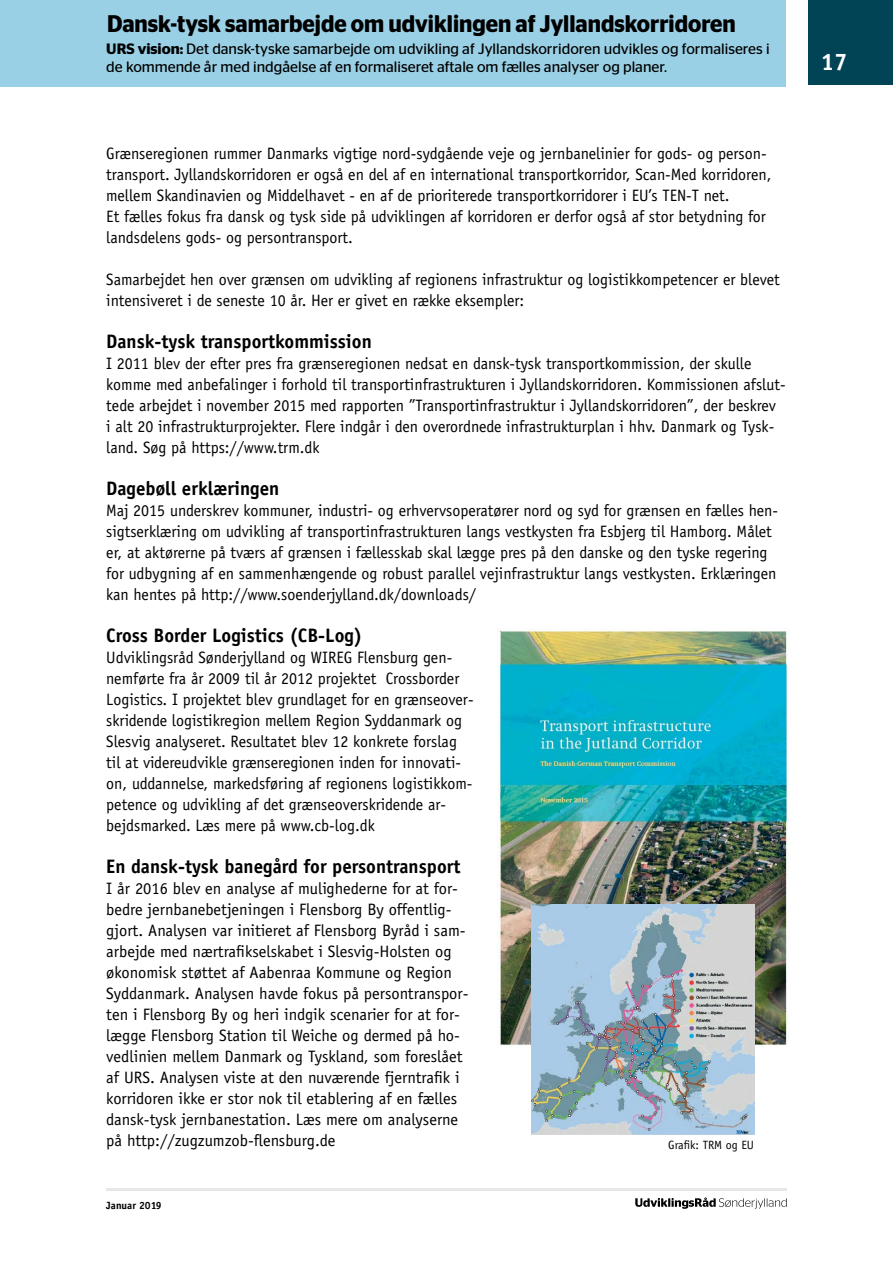
<style>
.page{position:relative;width:893px;height:1263px;background:#fff}
.page>*{position:absolute;margin:0;border:0;box-sizing:border-box;transform-origin:0 0}
.t1{font:600 24px "Stag Sans";color:#000;scale:.92 1}
.t2{font:700 24px "Officina Sans";color:#fff}
.t3{font:700 19.5px "Officina Sans";color:#000}
.t4{font:16.5px/21px "Officina Sans";color:#000}
.t5{font:15px/18px "Stag Sans";color:#000}
.t6{font:12px "Officina Sans";color:#000}
.t7{font:700 10.5px "Officina Sans";color:#000}
.s1{font-weight:600}
</style>
<div class="page">
<div style="left:808px;top:0;width:85px;height:85px;background:#004456"></div>
<svg style="left:635px;top:1197px;width:152px;height:12px"></svg>
<hr style="left:106px;top:1188px;width:681px;height:3px;background:#e6e7e8">
<div style="left:0;top:0;width:786px;height:86px;background:#9ad0e5"></div>
<img style="left:497px;top:629px;width:291px;height:419px">
<img style="left:531px;top:905px;width:223px;height:229px">
<h1 class="t1" style="left:107px;top:10px;width:685px">Dansk-tysk samarbejde om udviklingen af Jyllandskorridoren</h1>
<p class="t5" style="left:106px;top:40px;width:665px"><span class="s1">URS vision:</span> Det dansk-tyske samarbejde om udvikling af Jyllandskorridoren udvikles og formaliseres i de kommende år med indgåelse af en formaliseret aftale om fælles analyser og planer.</p>
<p class="t4" style="left:106px;top:143px;width:667px">Grænseregionen rummer Danmarks vigtige nord-sydgående veje og jernbanelinier for gods- og person&shy;transport. Jyllandskorridoren er også en del af en international transportkorridor, Scan-Med korridoren, mellem Skandinavien og Middelhavet - en af de prioriterede transportkorridorer i EU’s TEN-T net.<br>Et fælles fokus fra dansk og tysk side på udviklingen af korridoren er derfor også af stor betydning for landsdelens gods- og persontransport.</p>
<p class="t4" style="left:106px;top:269px;width:675px">Samarbejdet hen over grænsen om udvikling af regionens infrastruktur og logistikkompetencer er blevet intensiveret i de seneste 10 år. Her er givet en række eksempler:</p>
<p class="t3" style="left:106px;top:329px;width:267px">Dansk-tysk transportkommission</p>
<p class="t4" style="left:106px;top:353px;width:681px">I 2011 blev der efter pres fra grænseregionen nedsat en dansk-tysk transportkommission, der skulle komme med anbefalinger i forhold til transportinfrastrukturen i Jyllandskorridoren. Kommissionen afslut&shy;tede arbejdet i november 2015 med rapporten ”Transportinfrastruktur i Jyllandskorridoren”, der beskrev<br>i alt 20 infrastrukturprojekter. Flere indgår i den overordnede infrastrukturplan i hhv. Danmark og Tysk&shy;land. Søg på https://www.trm.dk</p>
<p class="t3" style="left:106px;top:476px;width:175px">Dagebøll erklæringen</p>
<p class="t4" style="left:106px;top:500px;width:673px">Maj 2015 underskrev kommuner, industri- og erhvervsoperatører nord og syd for grænsen en fælles hen&shy;sigtserklæring om udvikling af transportinfrastrukturen langs vestkysten fra Esbjerg til Hamborg. Målet er, at aktørerne på tværs af grænsen i fællesskab skal lægge pres på den danske og den tyske regering for udbygning af en sammenhængende og robust parallel vejinfrastruktur langs vestkysten. Erklæringen kan hentes på http://www.soenderjylland.dk/downloads/</p>
<p class="t3" style="left:106px;top:623px;width:258px">Cross Border Logistics (CB-Log)</p>
<p class="t4" style="left:106px;top:647px;width:369px">Udviklingsråd Sønderjylland og WIREG Flensburg gen&shy;nemførte fra år 2009 til år 2012 projektet Crossborder Logistics. I projektet blev grundlaget for en grænseover&shy;skridende logistikregion mellem Region Syddanmark og Slesvig analyseret. Resultatet blev 12 konkrete forslag til at videreudvikle grænseregionen inden for innovati&shy;on, uddannelse, markedsføring af regionens logistikkom&shy;petence og udvikling af det grænseoverskridende ar&shy;bejdsmarked. Læs mere på www.cb-log.dk</p>
<p class="t3" style="left:106px;top:854px;width:356px">En dansk-tysk banegård for persontransport</p>
<p class="t4" style="left:106px;top:878px;width:364px">I år 2016 blev en analyse af mulighederne for at for&shy;bedre jernbanebetjeningen i Flensborg By offentlig&shy;gjort. Analysen var initieret af Flensborg Byråd i sam&shy;arbejde med nærtrafikselskabet i Slesvig-Holsten og økonomisk støttet af Aabenraa Kommune og Region Syddanmark. Analysen havde fokus på persontranspor&shy;ten i Flensborg By og heri indgik scenarier for at for&shy;lægge Flensborg Station til Weiche og dermed på ho&shy;vedlinien mellem Danmark og Tyskland, som foreslået af URS. Analysen viste at den nuværende fjerntrafik i korridoren ikke er stor nok til etablering af en fælles dansk-tysk jernbanestation. Læs mere om analyserne på http://zugzumzob-flensburg.de</p>
<p class="t6" style="left:668px;top:1138px;width:87px">Grafik: TRM og EU</p>
<p class="t7" style="left:106px;top:1199px;width:57px">Januar 2019</p>
<h1 class="t2" style="left:821px;top:47px;width:28px">17</h1>
</div>
